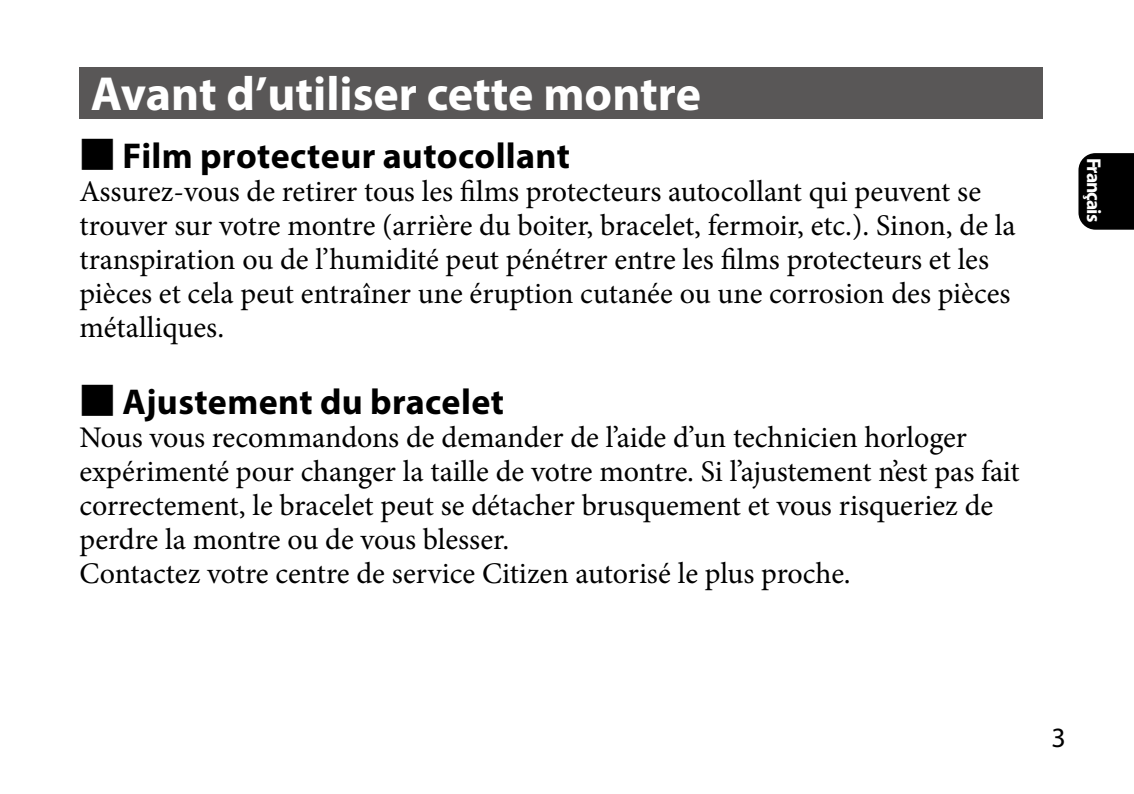
<style>
.page{position:relative;width:1134px;height:794px;background:#fff}
.page>*{position:absolute;margin:0;border:0;box-sizing:border-box;transform-origin:0 0}
.t1{font:700 48px "Myriad Pro";color:#fff}
.t2{font:700 36px "Myriad Pro";letter-spacing:.01em;color:#000}
.t3{font:30px/34px "Minion Pro";color:#000}
.t4{font:28px "Myriad Pro";color:#000}
.t5{font:700 20px "Myriad Pro";letter-spacing:-.05em;color:#fff}
.s1{font-family:"UD Shin Go Pro";font-weight:500}
</style>
<div class="page">
<div style="left:1078px;top:153px;width:56px;height:77px;background:#000"></div>
<div style="left:79px;top:68px;width:964px;height:51px;background:#595757"></div>
<h1 class="t1" style="left:91px;top:63px;width:612px">Avant d’utiliser cette montre</h1>
<p class="t2" style="left:79px;top:132px;width:492px"><span class="s1">■</span> Film protecteur autocollant</p>
<p class="t3" style="left:79px;top:174px;width:938px">Assurez-vous de retirer tous les films protecteurs autocollant qui peuvent se trouver sur votre montre (arrière du boiter, bracelet, fermoir, etc.). Sinon, de la transpiration ou de l’humidité peut pénétrer entre les films protecteurs et les pièces et cela peut entraîner une éruption cutanée ou une corrosion des pièces métalliques.</p>
<p class="t2" style="left:79px;top:378px;width:426px"><span class="s1">■</span> Ajustement du bracelet</p>
<p class="t3" style="left:79px;top:420px;width:942px">Nous vous recommandons de demander de l’aide d’un technicien horloger expérimenté pour changer la taille de votre montre. Si l’ajustement n’est pas fait correctement, le bracelet peut se détacher brusquement et vous risqueriez de perdre la montre ou de vous blesser.<br>Contactez votre centre de service Citizen autorisé le plus proche.</p>
<p class="t5" style="left:1107px;top:157px;width:66px;rotate:90deg">Français</p>
<p class="t4" style="left:1051px;top:720px;width:16px">3</p>
</div>
